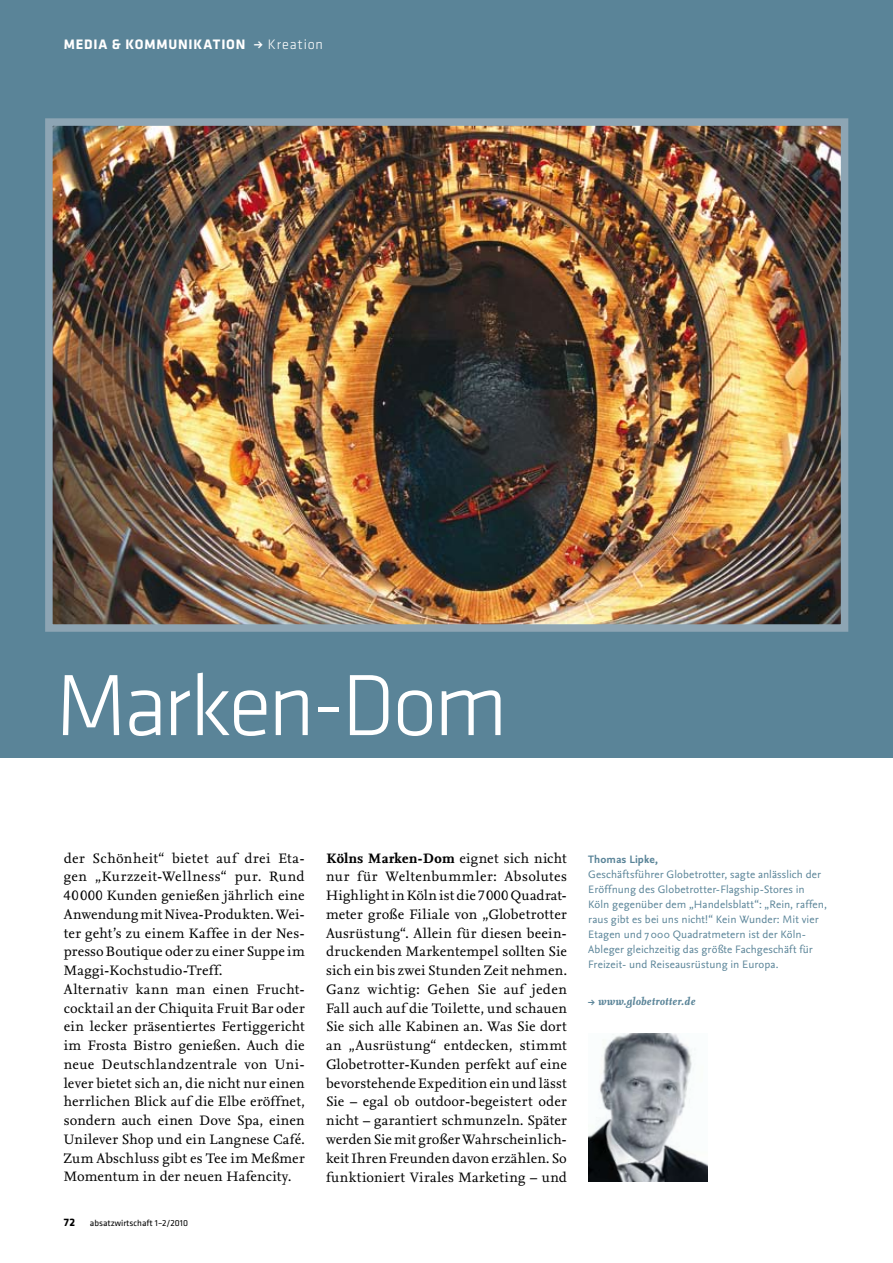
<style>
.page{position:relative;width:893px;height:1263px;background:#fff}
.page>*{position:absolute;margin:0;border:0;box-sizing:border-box;transform-origin:0 0}
.t1{font:300 90px "Klavika";letter-spacing:-.035em;color:#fff}
.t2{font:14.25px/18.8px "Nexus Serif Pro";letter-spacing:.015em;color:#000}
.t3{font:700 14.25px "Klavika";letter-spacing:.055em;color:#fff}
.t4{font:11.25px/15px "Nexus Sans Pro";letter-spacing:.01em;color:#5a8498}
.t5{font:italic 700 11.25px "Nexus Serif Pro";letter-spacing:.02em;color:#5a8498}
.t6{font:700 11.25px "Nexus Sans Pro";letter-spacing:.01em;color:#5a8498}
.t7{font:700 11.25px "Klavika";color:#000}
.t8{font:9px "Klavika";color:#000}
.s1{font-family:"Nexus Sans Pro"}
.s2{font-weight:300}
.s3{font-weight:700}
</style>
<div class="page">
<div style="left:0;top:0;width:893px;height:758px;background:#5a8498"></div>
<img style="left:54px;top:127px;width:785px;height:496px">
<div style="left:45px;top:118px;width:803px;height:514px;border:8px solid #8da5b4"></div>
<img style="left:588px;top:1034px;width:120px;height:147px">
<p class="t3" style="left:64px;top:36px;width:261px">MEDIA &amp; KOMMUNIKATION <span class="s1">→</span> <span class="s2">Kreation</span></p>
<h1 class="t1" style="left:55px;top:656px;width:454px">Marken-Dom</h1>
<p class="t2" style="left:64px;top:848px;width:242px">der Schönheit“ bietet auf drei Eta&shy;gen „Kurzzeit-Wellness“ pur. Rund 40000 Kunden genießen jährlich eine Anwendung mit Nivea-Produkten. Wei&shy;ter geht’s zu einem Kaffee in der Nes&shy;presso Boutique oder zu einer Suppe im Maggi-Kochstudio-Treff.<br>Alternativ kann man einen Frucht&shy;cocktail an der Chiquita Fruit Bar oder ein lecker präsentiertes Fertiggericht im Frosta Bistro genießen. Auch die neue Deutschlandzentrale von Uni&shy;lever bietet sich an, die nicht nur einen herrlichen Blick auf die Elbe eröffnet, sondern auch einen Dove Spa, einen Unilever Shop und ein Langnese Café.<br>Zum Abschluss gibt es Tee im Meßmer Momentum in der neuen Hafencity.</p>
<p class="t2" style="left:326px;top:848px;width:242px"><span class="s3">Kölns Marken-Dom</span> eignet sich nicht nur für Weltenbummler: Absolutes Highlight in Köln ist die 7000 Quadrat&shy;meter große Filiale von „Globetrotter Ausrüstung“. Allein für diesen beein&shy;druckenden Markentempel sollten Sie sich ein bis zwei Stunden Zeit nehmen.<br>Ganz wichtig: Gehen Sie auf jeden Fall auch auf die Toilette, und schauen Sie sich alle Kabinen an. Was Sie dort an „Ausrüstung“ entdecken, stimmt Globetrotter-Kunden perfekt auf eine bevorstehende Expedition ein und lässt Sie – egal ob outdoor-begeistert oder nicht – garantiert schmunzeln. Später werden Sie mit großer Wahrscheinlich&shy;keit Ihren Freunden davon erzählen. So funktioniert Virales Marketing – und</p>
<p class="t7" style="left:64px;top:1216px;width:13px">72</p>
<p class="t8" style="left:90px;top:1218px;width:100px">absatzwirtschaft 1–2/2010</p>
<p class="t6" style="left:588px;top:850px;width:71px">Thomas Lipke,</p>
<p class="t4" style="left:588px;top:866px;width:240px">Geschäftsführer Globetrotter, sagte anlässlich der Eröffnung des Globetrotter-Flagship-Stores in Köln gegenüber dem „Handelsblatt“: „Rein, raffen, raus gibt es bei uns nicht!“ Kein Wunder: Mit vier Etagen und 7000 Quadratmetern ist der Köln-Ableger gleichzeitig das größte Fachgeschäft für Freizeit- und Reiseausrüstung in Europa.</p>
<p class="t5" style="left:588px;top:993px;width:108px">→ www.globetrotter.de</p>
</div>
